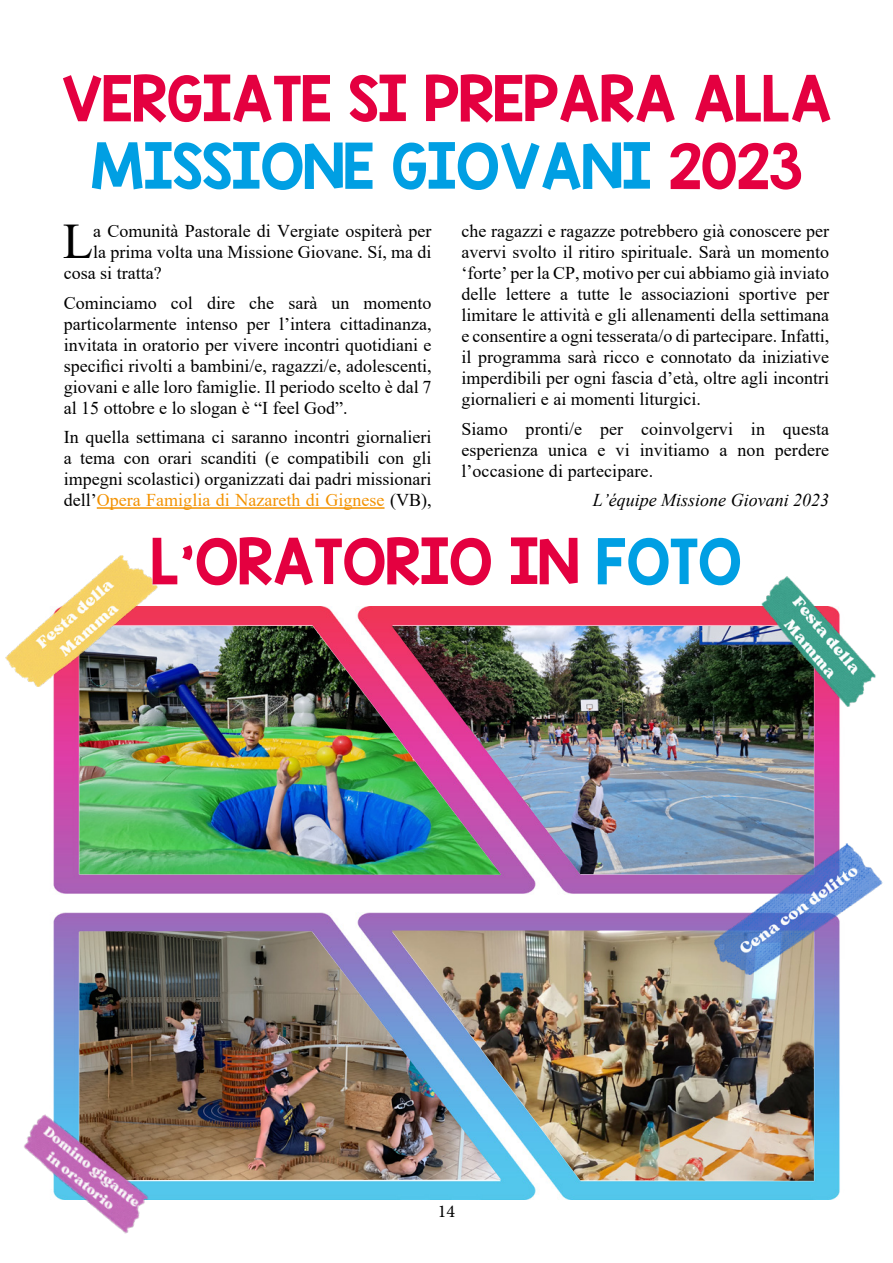
<style>
.page{position:relative;width:893px;height:1263px;background:#fff}
.page>*{position:absolute;margin:0;border:0;box-sizing:border-box;transform-origin:0 0}
.t1{font:52.5px/67.5px "KG Blank Space Solid";letter-spacing:-.02em;color:#e40040;text-align:center}
.t2{font:49.65px "Times New Roman";color:#000}
.t3{font:18px/21px "Times New Roman";color:#000;text-align:justify}
.t4{font:italic 18px "Times New Roman";color:#000}
.t5{font:18px "Minion Pro";color:#000}
.s1{color:#009fe3}
.s2{color:#f39200}
</style>
<div class="page">
<img style="left:36px;top:607px;width:804px;height:592px">
<img style="left:79px;top:626px;width:313px;height:249px">
<img style="left:392px;top:626px;width:422px;height:249px">
<img style="left:79px;top:931px;width:313px;height:249px">
<img style="left:392px;top:930px;width:422px;height:251px">
<img style="left:24px;top:1093px;width:167px;height:141px">
<img style="left:704px;top:843px;width:179px;height:131px">
<img style="left:724px;top:576px;width:152px;height:131px">
<img style="left:5px;top:555px;width:171px;height:131px">
<hr style="left:97px;top:507px;width:288px;height:2px;background:#f39200">
<h1 class="t1" style="left:61px;top:65px;width:773px">VERGIATE SI PREPARA ALLA<br><span class="s1">MISSIONE GIOVANI</span> 2023</h1>
<h2 class="t2" style="left:63px;top:206px;width:32px">L</h2>
<p class="t3" style="left:93px;top:220px;width:340px">a Comunità Pastorale di Vergiate ospiterà per</p>
<p class="t3" style="left:93px;top:241px;width:340px">la prima volta una Missione Giovane. Sí, ma di</p>
<p class="t3" style="left:64px;top:262px;width:99px">cosa si tratta?</p>
<p class="t3" style="left:64px;top:291px;width:369px">Cominciamo col dire che sarà un momento particolarmente intenso per l’intera cittadinanza, invitata in oratorio per vivere incontri quotidiani e specifici rivolti a bambini/e, ragazzi/e, adolescenti, giovani e alle loro famiglie. Il periodo scelto è dal 7 al 15 ottobre e lo slogan è “I feel God”.</p>
<p class="t3" style="left:64px;top:426px;width:369px">In quella settimana ci saranno incontri giornalieri a tema con orari scanditi (e compatibili con gli impegni scolastici) organizzati dai padri missionari dell’<span class="s2">Opera Famiglia di Nazareth di Gignese</span> (VB),</p>
<p class="t3" style="left:461px;top:220px;width:369px">che ragazzi e ragazze potrebbero già conoscere per avervi svolto il ritiro spirituale. Sarà un momento ‘forte’ per la CP, motivo per cui abbiamo già inviato delle lettere a tutte le associazioni sportive per limitare le attività e gli allenamenti della settimana e consentire a ogni tesserata/o di partecipare. Infatti, il programma sarà ricco e connotato da iniziative imperdibili per ogni fascia d’età, oltre agli incontri giornalieri e ai momenti liturgici.</p>
<p class="t3" style="left:461px;top:417px;width:369px">Siamo pronti/e per coinvolgervi in questa esperienza unica e vi invitiamo a non perdere l’occasione di partecipare.</p>
<p class="t4" style="left:593px;top:488px;width:238px">L’équipe Missione Giovani 2023</p>
<h1 class="t1" style="left:151px;top:527px;width:592px">L'ORATORIO IN <span class="s1">FOTO</span></h1>
<p class="t5" style="left:438px;top:1199px;width:19px">14</p>
</div>
